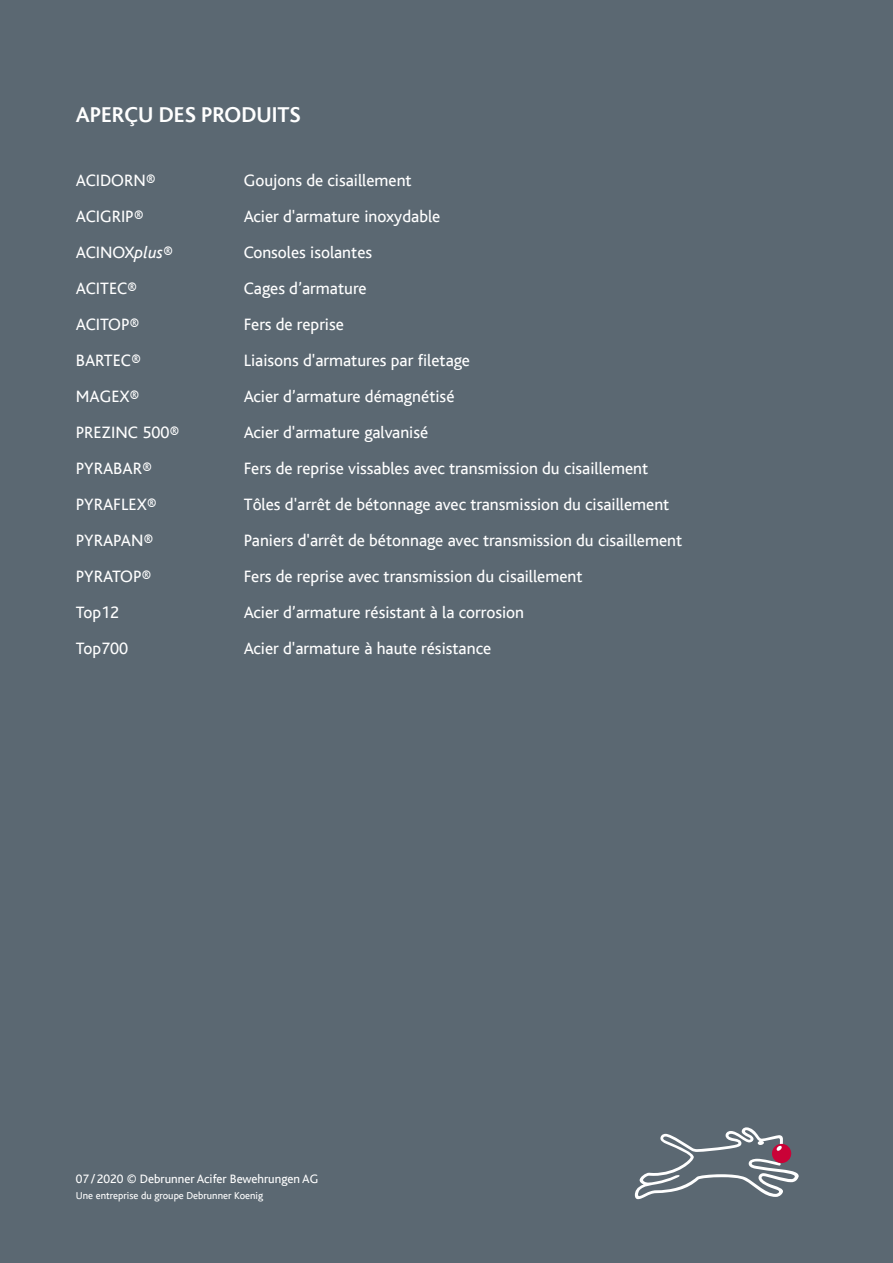
<style>
.page{position:relative;width:893px;height:1263px;background:#5b6872}
.page>*{position:absolute;margin:0;border:0;box-sizing:border-box;transform-origin:0 0}
.t1{font:700 22.5px "Kl Bliss";color:#fff}
.t2{font:700 18px "Kl Bliss";color:#fff}
.t3{font:17.25px "Kl Bliss";color:#fff}
.t4{font:12.75px "Kl Bliss";color:#fff}
.t5{font:10.5px "Kl Bliss";color:#fff}
.s1{font-style:italic}
</style>
<div class="page">
<svg style="left:635px;top:1127px;width:164px;height:72px;background:#777e87"></svg>
<h1 class="t1" style="left:76px;top:103px;width:227px">APERÇU DES PRODUITS</h1>
<p class="t2" style="left:76px;top:112px;width:154px">Aperçu des produits</p>
<p class="t3" style="left:76px;top:171px;width:82px">ACIDORN®</p>
<p class="t3" style="left:244px;top:171px;width:169px">Goujons de cisaillement</p>
<p class="t3" style="left:76px;top:207px;width:70px">ACIGRIP®</p>
<p class="t3" style="left:244px;top:207px;width:198px">Acier d'armature inoxydable</p>
<p class="t3" style="left:76px;top:243px;width:99px">ACINOX<span class="s1">plus</span>®</p>
<p class="t3" style="left:244px;top:243px;width:130px">Consoles isolantes</p>
<p class="t3" style="left:76px;top:279px;width:63px">ACITEC®</p>
<p class="t3" style="left:244px;top:279px;width:124px">Cages d’armature</p>
<p class="t3" style="left:76px;top:315px;width:65px">ACITOP®</p>
<p class="t3" style="left:244px;top:315px;width:102px">Fers de reprise</p>
<p class="t3" style="left:76px;top:351px;width:67px">BARTEC®</p>
<p class="t3" style="left:244px;top:351px;width:228px">Liaisons d'armatures par filetage</p>
<p class="t3" style="left:76px;top:387px;width:66px">MAGEX®</p>
<p class="t3" style="left:244px;top:387px;width:212px">Acier d’armature démagnétisé</p>
<p class="t3" style="left:76px;top:423px;width:105px">PREZINC 500®</p>
<p class="t3" style="left:244px;top:423px;width:186px">Acier d'armature galvanisé</p>
<p class="t3" style="left:76px;top:459px;width:78px">PYRABAR®</p>
<p class="t3" style="left:244px;top:459px;width:406px">Fers de reprise vissables avec transmission du cisaillement</p>
<p class="t3" style="left:76px;top:495px;width:83px">PYRAFLEX®</p>
<p class="t3" style="left:244px;top:495px;width:427px">Tôles d'arrêt de bétonnage avec transmission du cisaillement</p>
<p class="t3" style="left:76px;top:531px;width:80px">PYRAPAN®</p>
<p class="t3" style="left:244px;top:531px;width:440px">Paniers d'arrêt de bétonnage avec transmission du cisaillement</p>
<p class="t3" style="left:76px;top:567px;width:77px">PYRATOP®</p>
<p class="t3" style="left:244px;top:567px;width:340px">Fers de reprise avec transmission du cisaillement</p>
<p class="t3" style="left:76px;top:603px;width:45px">Top12</p>
<p class="t3" style="left:244px;top:603px;width:282px">Acier d’armature résistant à la corrosion</p>
<p class="t3" style="left:76px;top:639px;width:54px">Top700</p>
<p class="t3" style="left:244px;top:639px;width:249px">Acier d'armature à haute résistance</p>
<p class="t4" style="left:76px;top:1172px;width:244px">07/2020 © Debrunner Acifer Bewehrungen AG</p>
<p class="t5" style="left:76px;top:1190px;width:189px">Une entreprise du groupe Debrunner Koenig</p>
</div>
